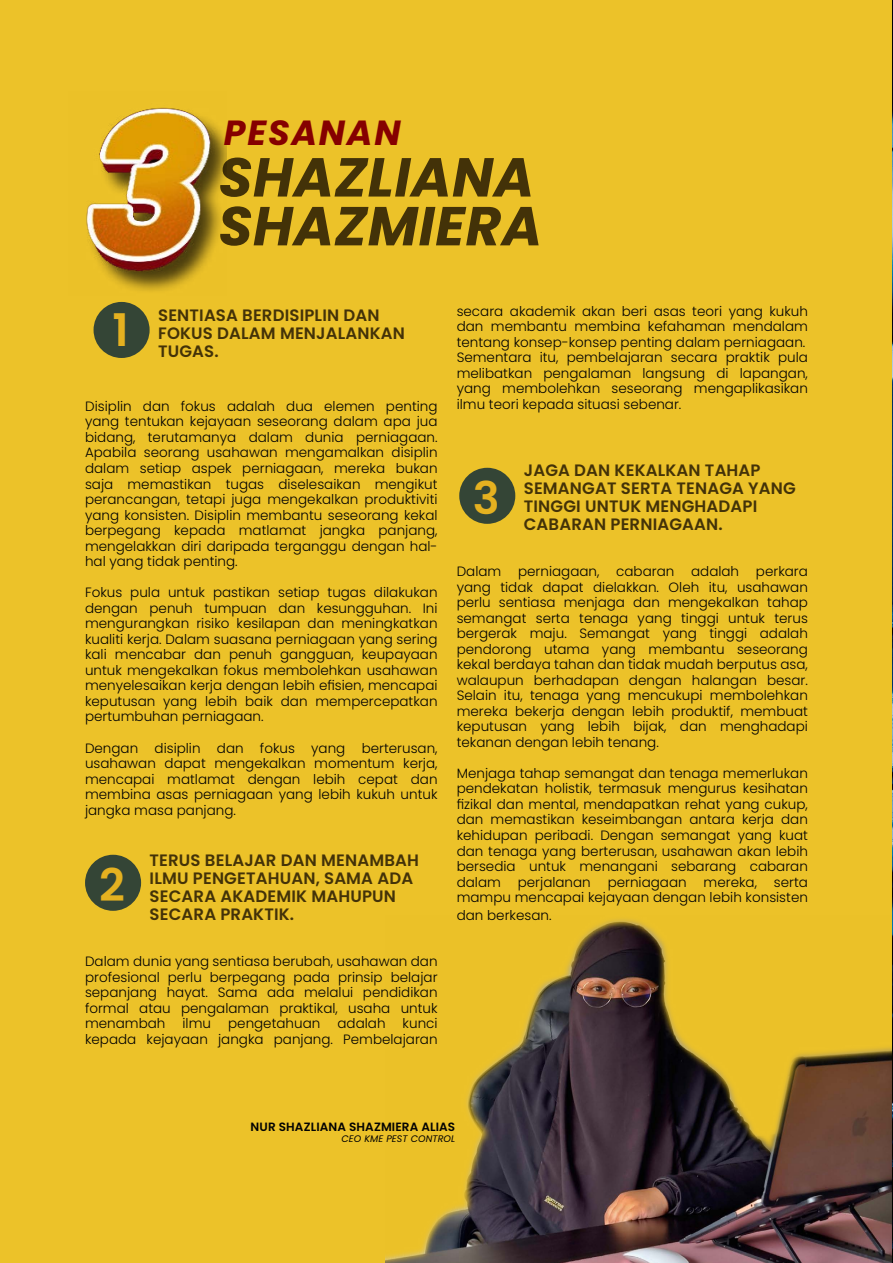
<style>
.page{position:relative;width:893px;height:1263px;background:#ecc229}
.page>*{position:absolute;margin:0;border:0;box-sizing:border-box;transform-origin:0 0}
.t1{font:italic 700 54.75px/48.8px "Poppins";letter-spacing:.01em;color:#433208}
.t2{font:600 45px "Poppins";color:#e5b120}
.t3{font:italic 700 34.95px "Poppins";letter-spacing:.05em;color:#850000}
.t4{font:600 16.5px/18px "Poppins";letter-spacing:.01em;color:#433208}
.t5{font:300 13.5px/15.6px "Poppins";color:#020203;text-align:justify}
.t6{font:600 12px "Poppins";letter-spacing:.01em;color:#020203}
.t7{font:italic 9.45px "Poppins";letter-spacing:.01em;color:#020203}
</style>
<div class="page">
<img style="left:386px;top:915px;width:507px;height:348px">
<div style="left:85px;top:855px;width:56px;height:56px;background:#344536;border-radius:50%"></div>
<div style="left:94px;top:302px;width:56px;height:56px;background:#344536;border-radius:50%"></div>
<div style="left:459px;top:468px;width:56px;height:56px;background:#344536;border-radius:50%"></div>
<img style="left:86px;top:107px;width:140px;height:184px">
<h3 class="t3" style="left:224px;top:112px;width:178px">PESANAN</h3>
<h1 class="t1" style="left:218px;top:153px;width:325px">SHAZLIANA<br>SHAZMIERA</h1>
<h2 class="t2" style="left:112px;top:304px;width:18px">1</h2>
<p class="t4" style="left:158px;top:306px;width:248px">SENTIASA BERDISIPLIN DAN<br>FOKUS DALAM MENJALANKAN<br>TUGAS.</p>
<p class="t5" style="left:85px;top:398px;width:354px">Disiplin dan fokus adalah dua elemen penting yang tentukan kejayaan seseorang dalam apa jua bidang, terutamanya dalam dunia perniagaan.<br>Apabila seorang usahawan mengamalkan disiplin dalam setiap aspek perniagaan, mereka bukan saja memastikan tugas diselesaikan mengikut perancangan, tetapi juga mengekalkan produktiviti yang konsisten. Disiplin membantu seseorang kekal berpegang kepada matlamat jangka panjang, mengelakkan diri daripada terganggu dengan hal&shy;hal yang tidak penting.</p>
<p class="t5" style="left:85px;top:585px;width:354px">Fokus pula untuk pastikan setiap tugas dilakukan dengan penuh tumpuan dan kesungguhan. Ini mengurangkan risiko kesilapan dan meningkatkan kualiti kerja. Dalam suasana perniagaan yang sering kali mencabar dan penuh gangguan, keupayaan untuk mengekalkan fokus membolehkan usahawan menyelesaikan kerja dengan lebih efisien, mencapai keputusan yang lebih baik dan mempercepatkan pertumbuhan perniagaan.</p>
<p class="t5" style="left:85px;top:740px;width:354px">Dengan disiplin dan fokus yang berterusan, usahawan dapat mengekalkan momentum kerja, mencapai matlamat dengan lebih cepat dan membina asas perniagaan yang lebih kukuh untuk jangka masa panjang.</p>
<p class="t4" style="left:150px;top:851px;width:271px">TERUS BELAJAR DAN MENAMBAH<br>ILMU PENGETAHUAN, SAMA ADA<br>SECARA AKADEMIK MAHUPUN<br>SECARA PRAKTIK.</p>
<p class="t5" style="left:85px;top:954px;width:354px">Dalam dunia yang sentiasa berubah, usahawan dan profesional perlu berpegang pada prinsip belajar sepanjang hayat. Sama ada melalui pendidikan formal atau pengalaman praktikal, usaha untuk menambah</p>
<h2 class="t2" style="left:99px;top:859px;width:27px">2</h2>
<p class="t5" style="left:85px;top:1016px;width:354px;text-align:right">kunci<br>kepada kejayaan jangka panjang. Pembelajaran</p>
<p class="t5" style="left:183px;top:1016px;width:30px">ilmu</p>
<p class="t5" style="left:228px;top:1016px;width:94px">pengetahuan</p>
<p class="t5" style="left:337px;top:1016px;width:50px">adalah</p>
<p class="t5" style="left:457px;top:303px;width:353px;text-align:left">secara akademik akan beri asas teori yang kukuh dan membantu membina kefahaman mendalam tentang konsep-konsep penting dalam perniagaan.<br>Sementara itu, pembelajaran secara praktik pula melibatkan pengalaman langsung di lapangan, yang membolehkan seseorang mengaplikasikan ilmu teori kepada situasi sebenar.</p>
<p class="t4" style="left:524px;top:461px;width:274px">JAGA DAN KEKALKAN TAHAP<br>SEMANGAT SERTA TENAGA YANG<br>TINGGI UNTUK MENGHADAPI<br>CABARAN PERNIAGAAN.</p>
<p class="t5" style="left:457px;top:563px;width:353px">Dalam perniagaan, cabaran adalah perkara yang tidak dapat dielakkan. Oleh itu, usahawan perlu sentiasa menjaga dan mengekalkan tahap semangat serta tenaga yang tinggi untuk terus bergerak maju. Semangat yang tinggi adalah pendorong utama yang membantu seseorang kekal berdaya tahan dan tidak mudah berputus asa, walaupun berhadapan dengan halangan besar.<br>Selain itu, tenaga yang mencukupi membolehkan mereka bekerja dengan lebih produktif, membuat keputusan yang lebih bijak, dan menghadapi tekanan dengan lebih tenang.</p>
<p class="t5" style="left:457px;top:765px;width:353px">Menjaga tahap semangat dan tenaga memerlukan pendekatan holistik, termasuk mengurus kesihatan fizikal dan mental, mendapatkan rehat yang cukup, dan memastikan keseimbangan antara kerja dan kehidupan peribadi. Dengan semangat yang kuat dan tenaga yang berterusan, usahawan akan lebih bersedia untuk menangani sebarang cabaran dalam perjalanan perniagaan mereka, serta mampu mencapai kejayaan dengan lebih konsisten</p>
<p class="t5" style="left:457px;top:908px;width:96px">dan berkesan.</p>
<h2 class="t2" style="left:473px;top:473px;width:28px">3</h2>
<p class="t6" style="left:251px;top:1120px;width:206px">NUR SHAZLIANA SHAZMIERA ALIAS</p>
<p class="t7" style="left:341px;top:1133px;width:115px">CEO KME PEST CONTROL</p>
</div>
